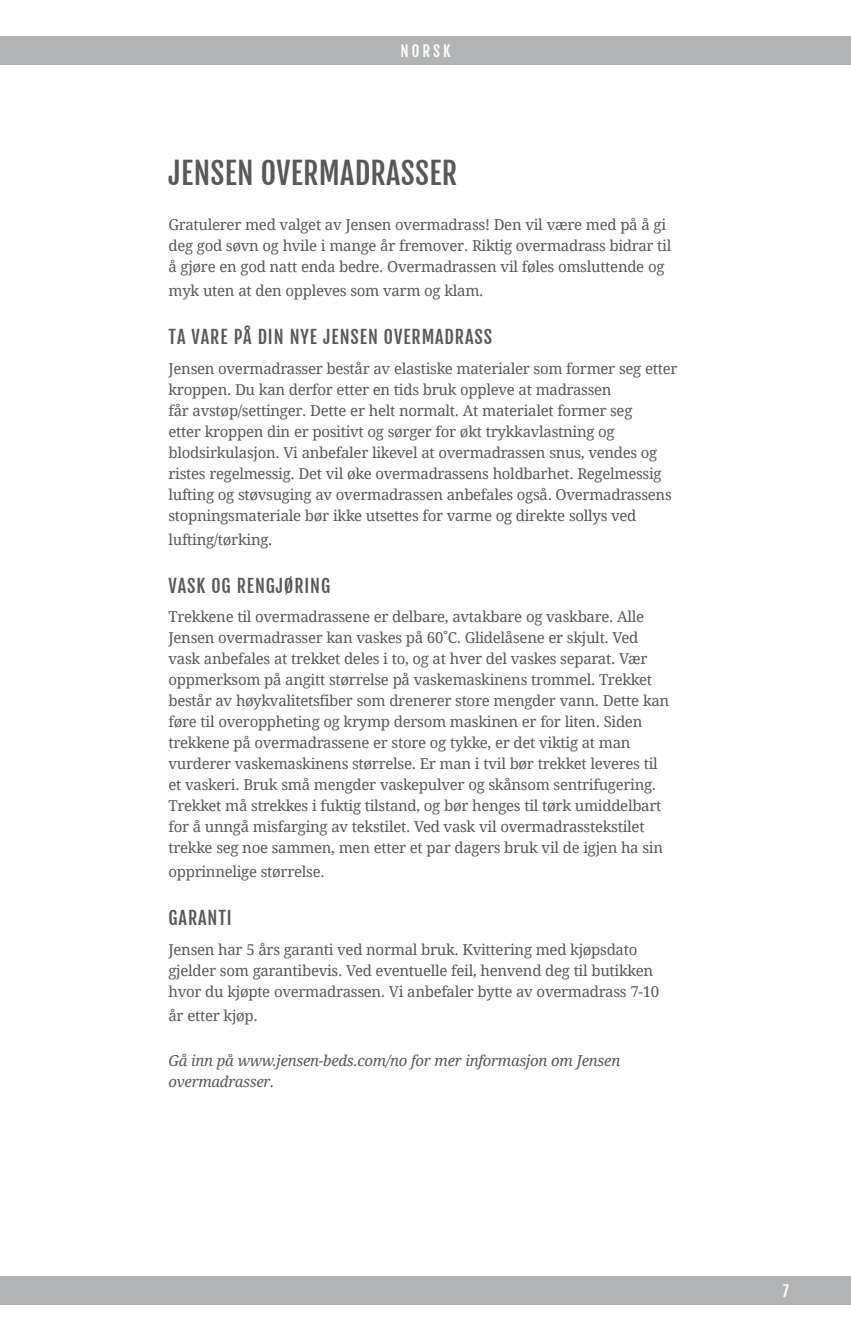
<style>
.page{position:relative;width:851px;height:1344px;background:#fff}
.page>*{position:absolute;margin:0;border:0;box-sizing:border-box;transform-origin:0 0}
.t1{font:30px "Fjalla One";letter-spacing:.01em;color:#58585a}
.t2{font:18px "Fjalla One";letter-spacing:.05em;color:#58585a}
.t3{font:15px/21px "Droid Serif";letter-spacing:-.02em;color:#58585a}
.t4{font:italic 15px/21px "Droid Serif";letter-spacing:-.02em;color:#58585a}
.t5{font:15px "Fjalla One";letter-spacing:.2em;color:#fff}
</style>
<div class="page">
<div style="left:0;top:36px;width:850px;height:28px;background:#b1b3b4"></div>
<div style="left:0;top:1276px;width:850px;height:28px;background:#b1b3b4"></div>
<p class="t5" style="left:400px;top:42px;width:51px">NORSK</p>
<p class="t1" style="left:168px;top:155px;width:290px">JENSEN OVERMADRASSER</p>
<p class="t3" style="left:168px;top:214px;width:504px">Gratulerer med valget av Jensen overmadrass! Den vil være med på å gi deg god søvn og hvile i mange år fremover. Riktig overmadrass bidrar til å gjøre en god natt enda bedre. Overmadrassen vil føles omsluttende og</p>
<p class="t3" style="left:168px;top:280px;width:316px">myk uten at den oppleves som varm og klam.</p>
<p class="t2" style="left:168px;top:326px;width:325px">TA VARE PÅ DIN NYE JENSEN OVERMADRASS</p>
<p class="t3" style="left:168px;top:357px;width:510px">Jensen overmadrasser består av elastiske materialer som former seg etter</p>
<p class="t3" style="left:168px;top:378px;width:504px">kroppen. Du kan derfor etter en tids bruk oppleve at madrassen<br>får avstøp/settinger. Dette er helt normalt. At materialet former seg<br>etter kroppen din er positivt og sørger for økt trykkavlastning og blodsirkulasjon. Vi anbefaler likevel at overmadrassen snus, vendes og ristes regelmessig. Det vil øke overmadrassens holdbarhet. Regelmessig lufting og støvsuging av overmadrassen anbefales også. Overmadrassens stopningsmateriale bør ikke utsettes for varme og direkte sollys ved</p>
<p class="t3" style="left:168px;top:528px;width:105px">lufting/tørking.</p>
<p class="t2" style="left:168px;top:574px;width:163px">VASK OG RENGJØRING</p>
<p class="t3" style="left:168px;top:606px;width:502px">Trekkene til overmadrassene er delbare, avtakbare og vaskbare. Alle Jensen overmadrasser kan vaskes på 60˚C. Glidelåsene er skjult. Ved vask anbefales at trekket deles i to, og at hver del vaskes separat. Vær oppmerksom på angitt størrelse på vaskemaskinens trommel. Trekket består av høykvalitetsfiber som drenerer store mengder vann. Dette kan føre til overoppheting og krymp dersom maskinen er for liten. Siden trekkene på overmadrassene er store og tykke, er det viktig at man vurderer vaskemaskinens størrelse. Er man i tvil bør trekket leveres til et vaskeri. Bruk små mengder vaskepulver og skånsom sentrifugering.<br>Trekket må strekkes i fuktig tilstand, og bør henges til tørk umiddelbart for å unngå misfarging av tekstilet. Ved vask vil overmadrasstekstilet trekke seg noe sammen, men etter et par dagers bruk vil de igjen ha sin</p>
<p class="t3" style="left:168px;top:861px;width:158px">opprinnelige størrelse.</p>
<p class="t2" style="left:168px;top:907px;width:65px">GARANTI</p>
<p class="t3" style="left:168px;top:938px;width:492px">Jensen har 5 års garanti ved normal bruk. Kvittering med kjøpsdato gjelder som garantibevis. Ved eventuelle feil, henvend deg til butikken hvor du kjøpte overmadrassen. Vi anbefaler bytte av overmadrass 7-10</p>
<p class="t3" style="left:168px;top:1004px;width:91px">år etter kjøp.</p>
<p class="t4" style="left:168px;top:1050px;width:453px">Gå inn på www.jensen-beds.com/no for mer informasjon om Jensen overmadrasser.</p>
<p class="t5" style="left:782px;top:1282px;width:8px">7</p>
</div>
